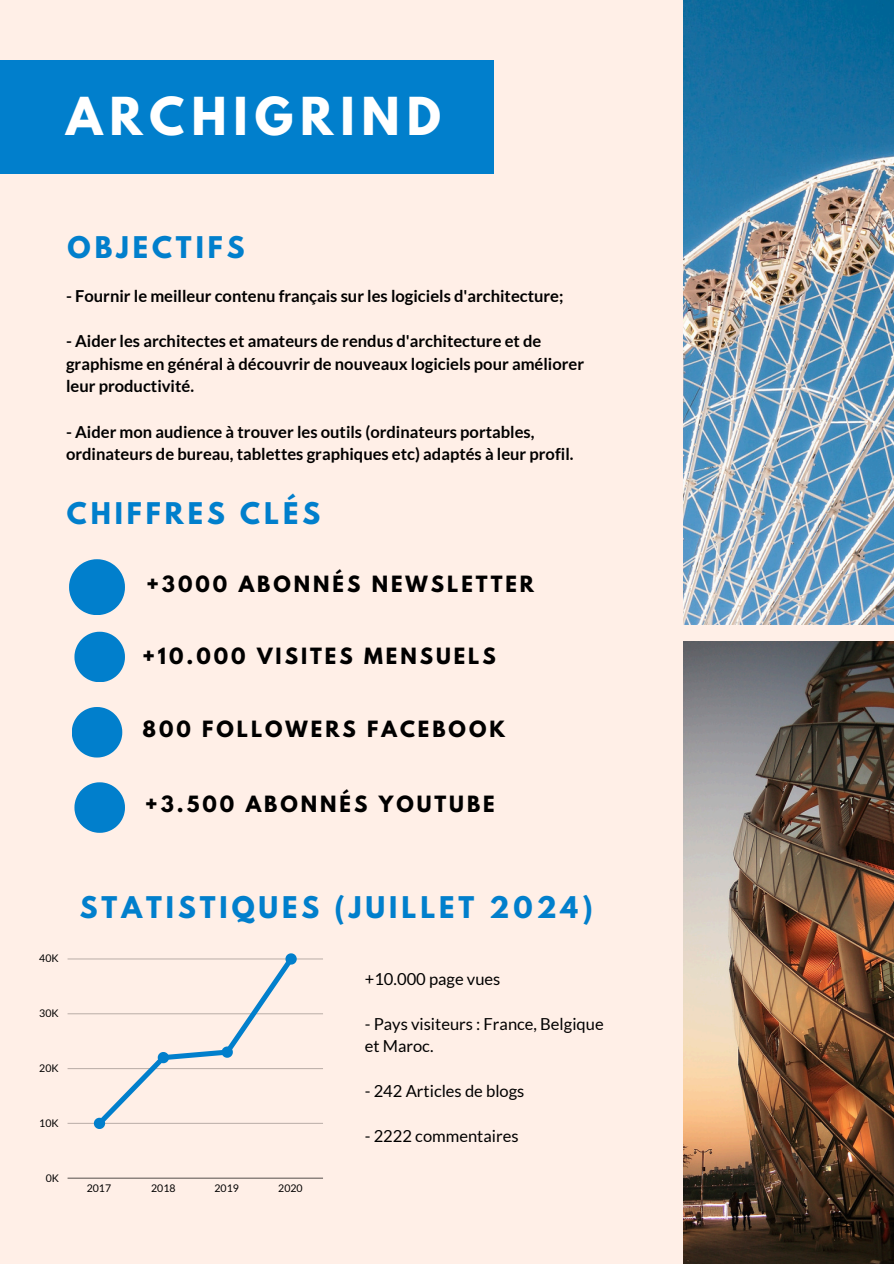
<style>
.page{position:relative;width:894px;height:1264px;background:#fff}
.page>*{position:absolute;margin:0;border:0;box-sizing:border-box;transform-origin:0 0}
.t1{font:700 46.35px "League Spartan";letter-spacing:.15em;color:#fff}
.t2{font:700 26.4px "League Spartan";letter-spacing:.15em;color:#017fcc}
.t3{font:700 19.8px "League Spartan";letter-spacing:.15em;color:#000}
.t4{font:700 16.5px/22.5px "Lato";color:#000}
.t5{font:16.5px/22.5px "Lato";color:#000}
.t6{font:10.5px "Lato";color:#000}
</style>
<div class="page">
<div style="left:0;top:0;width:893px;height:1263px;background:#ffefe7"></div>
<img style="left:683px;top:0;width:210px;height:624px">
<img style="left:683px;top:641px;width:210px;height:622px">
<div style="left:0;top:61px;width:493px;height:112px;background:#017fcc"></div>
<svg style="left:69px;top:559px;width:56px;height:56px"></svg>
<svg style="left:74px;top:631px;width:51px;height:51px"></svg>
<hr style="left:68px;top:1177px;width:255px;height:1px;background:#c6b9b3">
<hr style="left:68px;top:1122px;width:255px;height:1px;background:#f4e4dd">
<hr style="left:68px;top:1067px;width:255px;height:2px;background:#000;opacity:.25">
<hr style="left:68px;top:1013px;width:255px;height:1px;background:#cdc0b9">
<hr style="left:68px;top:958px;width:255px;height:1px;background:#daccc5">
<svg style="left:92px;top:953px;width:206px;height:176px"></svg>
<svg style="left:72px;top:707px;width:50px;height:50px"></svg>
<svg style="left:74px;top:782px;width:51px;height:50px"></svg>
<h4 class="t1" style="left:66px;top:93px;width:376px">ARCHIGRIND</h4>
<p class="t2" style="left:68px;top:234px;width:178px">OBJECTIFS</p>
<h1 class="t4" style="left:66px;top:285px;width:499px">- Fournir le meilleur contenu français sur les logiciels d'architecture;</h1>
<h2 class="t4" style="left:66px;top:330px;width:519px">- Aider les architectes et amateurs de rendus d'architecture et de graphisme en général à découvrir de nouveaux logiciels pour améliorer leur productivité.</h2>
<h4 class="t4" style="left:66px;top:420px;width:509px">- Aider mon audience à trouver les outils (ordinateurs portables, ordinateurs de bureau, tablettes graphiques etc) adaptés à leur profil.</h4>
<h4 class="t2" style="left:67px;top:500px;width:255px">CHIFFRES CLÉS</h4>
<h2 class="t3" style="left:146px;top:574px;width:389px">+3000 ABONNÉS NEWSLETTER</h2>
<h3 class="t3" style="left:142px;top:645px;width:355px">+10.000 VISITES MENSUELS</h3>
<p class="t3" style="left:142px;top:719px;width:364px">800 FOLLOWERS FACEBOOK</p>
<p class="t3" style="left:145px;top:794px;width:351px">+3.500 ABONNÉS YOUTUBE</p>
<p class="t6" style="left:39px;top:952px;width:21px">40K</p>
<p class="t6" style="left:39px;top:1006px;width:21px">30K</p>
<p class="t6" style="left:39px;top:1061px;width:21px">20K</p>
<p class="t6" style="left:39px;top:1116px;width:21px">10K</p>
<p class="t6" style="left:46px;top:1171px;width:15px">0K</p>
<h3 class="t2" style="left:80px;top:893px;width:514px">STATISTIQUES (JUILLET 2024)</h3>
<p class="t6" style="left:87px;top:1182px;width:26px">2017</p>
<p class="t6" style="left:151px;top:1182px;width:26px">2018</p>
<p class="t6" style="left:214px;top:1182px;width:26px">2019</p>
<p class="t6" style="left:278px;top:1182px;width:26px">2020</p>
<h3 class="t5" style="left:364px;top:967px;width:137px">+10.000 page vues</h3>
<h3 class="t5" style="left:364px;top:1012px;width:240px">- Pays visiteurs : France, Belgique et Maroc.</h3>
<h2 class="t5" style="left:364px;top:1079px;width:161px">- 242 Articles de blogs</h2>
<p class="t5" style="left:364px;top:1124px;width:155px">- 2222 commentaires</p>
</div>
